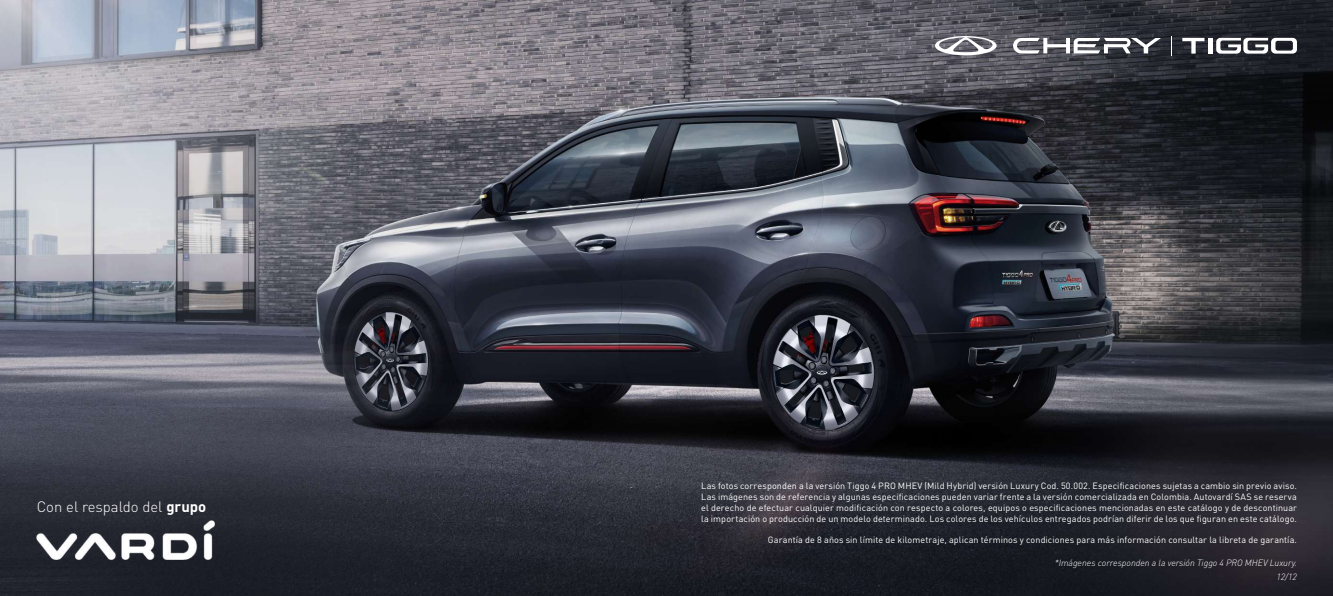
<style>
.page{position:relative;width:1333px;height:596px;background:#fff}
.page>*{position:absolute;margin:0;border:0;box-sizing:border-box;transform-origin:0 0}
.t1{font:300 14.9px "DIN Pro";color:#fff}
.t2{font:9px/10.8px "DIN Pro";letter-spacing:.01em;color:#fff;text-align:justify}
.t3{font:italic 300 9px/13.3px "DIN Pro";color:#fff;text-align:right}
.s1{font-weight:700}
</style>
<div class="page">
<img style="left:0;top:0;width:1332px;height:595px">
<svg style="left:1182px;top:38px;width:22px;height:16px"></svg>
<hr style="left:1208px;top:38px;width:4px;height:16px;background:#fff">
<svg style="left:1216px;top:38px;width:80px;height:16px"></svg>
<svg style="left:1171px;top:36px;width:1px;height:19px"></svg>
<svg style="left:1013px;top:38px;width:147px;height:15px"></svg>
<svg style="left:934px;top:36px;width:62px;height:19px"></svg>
<img style="left:36px;top:520px;width:178px;height:39px">
<h1 class="t1" style="left:37px;top:494px;width:171px">Con el respaldo del <span class="s1">grupo</span></h1>
<p class="t2" style="left:701px;top:479px;width:597px">Las fotos corresponden a la versión Tiggo 4 PRO MHEV (Mild Hybrid) versión Luxury Cod. 50.002. Especificaciones sujetas a cambio sin previo aviso.<br>Las imágenes son de referencia y algunas especificaciones pueden variar frente a la versión comercializada en Colombia. Autovardí SAS se reserva el derecho de efectuar cualquier modificación con respecto a colores, equipos o especificaciones mencionadas en este catálogo y de descontinuar la importación o producción de un modelo determinado. Los colores de los vehículos entregados podrían diferir de los que figuran en este catálogo.</p>
<p class="t2" style="left:768px;top:533px;width:530px">Garantía de 8 años sin límite de kilometraje, aplican términos y condiciones para más información consultar la libreta de garantía.</p>
<p class="t3" style="left:1054px;top:555px;width:244px">*Imágenes corresponden a la versión Tiggo 4 PRO MHEV Luxury.<br>12/12</p>
</div>
